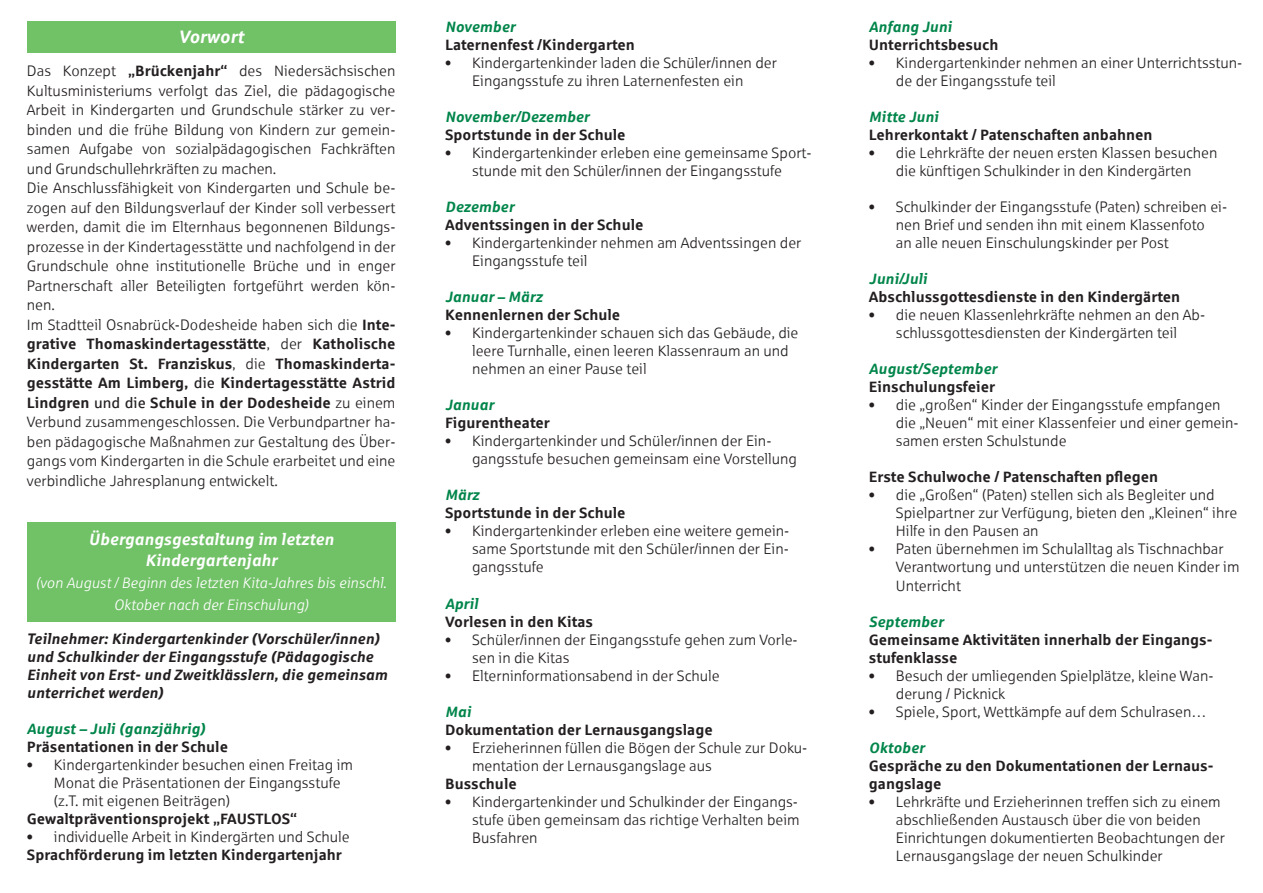
<style>
.page{position:relative;width:1263px;height:893px;background:#fff}
.page>*{position:absolute;margin:0;border:0;box-sizing:border-box;transform-origin:0 0}
.t1{font:italic 700 18px "Sparkasse Rg";color:#fff}
.t2{font:italic 700 16.5px/21.8px "Sparkasse Rg";color:#fff;text-align:center}
.t3{font:15px/18px "Sparkasse Lt";color:#231f20}
.t4{font:700 15px/19.5px "Sparkasse Rg";color:#231f20}
.t5{font:italic 700 15px/18px "Sparkasse Rg";color:#231f20}
.t6{font:italic 700 15px "Sparkasse Rg";color:#00854a}
.t7{font:italic 15px/21.8px "Sparkasse Lt";color:#fff;text-align:center}
.s1{font-family:"Sparkasse Rg";font-weight:700}
.s2{font-family:"Sparkasse Lt";font-weight:400}
.s3{font-weight:400}
</style>
<div class="page">
<div style="left:27px;top:522px;width:368px;height:100px;background:#71c167"></div>
<div style="left:27px;top:21px;width:368px;height:32px;background:#71c167"></div>
<p class="t1" style="left:179px;top:25px;width:67px">Vorwort</p>
<p class="t3" style="left:27px;top:61px;width:370px;line-height:19.5px">Das Konzept <span class="s1">„Brückenjahr“</span> des Niedersächsischen Kultusministeriums verfolgt das Ziel, die pädagogische Arbeit in Kindergarten und Grundschule stärker zu ver&shy;binden und die frühe Bildung von Kindern zur gemein&shy;samen Aufgabe von sozialpädagogischen Fachkräften und Grundschullehrkräften zu machen.<br>Die Anschlussfähigkeit von Kindergarten und Schule be&shy;zogen auf den Bildungsverlauf der Kinder soll verbessert werden, damit die im Elternhaus begonnenen Bildungs&shy;prozesse in der Kindertagesstätte und nachfolgend in der Grundschule ohne institutionelle Brüche und in enger Partnerschaft aller Beteiligten fortgeführt werden kön&shy;nen.<br>Im Stadtteil Osnabrück-Dodesheide haben sich die <span class="s1">Inte-</span></p>
<p class="t4" style="left:27px;top:333px;width:370px;text-align:justify">grative Thomaskindertagesstätte<span class="s2">, der</span> Katholische Kindergarten St. Franziskus<span class="s2">, die</span> Thomaskinderta&shy;gesstätte Am Limberg, <span class="s3">die</span> Kindertagesstätte Astrid Lindgren <span class="s3">und die</span> Schule in der Dodesheide <span class="s2">zu einem</span></p>
<p class="t3" style="left:27px;top:412px;width:370px;line-height:19.5px;text-align:justify">Verbund zusammengeschlossen. Die Verbundpartner ha&shy;ben pädagogische Maßnahmen zur Gestaltung des Über&shy;gangs vom Kindergarten in die Schule erarbeitet und eine verbindliche Jahresplanung entwickelt.</p>
<p class="t2" style="left:89px;top:527px;width:247px">Übergangsgestaltung im letzten<br>Kindergartenjahr</p>
<p class="t7" style="left:36px;top:572px;width:352px">(von August / Beginn des letzten Kita-Jahres bis einschl.<br>Oktober nach der Einschulung)</p>
<p class="t5" style="left:27px;top:629px;width:362px">Teilnehmer: Kindergartenkinder (Vorschüler/innen) und Schulkinder der Eingangsstufe (Pädagogische Einheit von Erst- und Zweitklässlern, die gemeinsam unterrichet werden)</p>
<p class="t6" style="left:27px;top:719px;width:180px">August – Juli (ganzjährig)</p>
<p class="t4" style="left:27px;top:736px;width:203px">Präsentationen in der Schule</p>
<p class="t3" style="left:54px;top:755px;width:300px;text-indent:-27px">• Kindergartenkinder besuchen einen Freitag im<br>Monat die Präsentationen der Eingangsstufe (z.T. mit eigenen Beiträgen)</p>
<p class="t4" style="left:27px;top:808px;width:272px">Gewaltpräventionsprojekt „FAUSTLOS“</p>
<p class="t3" style="left:27px;top:827px;width:324px">• individuelle Arbeit in Kindergärten und Schule</p>
<p class="t4" style="left:27px;top:844px;width:316px">Sprachförderung im letzten Kindergartenjahr</p>
<p class="t6" style="left:445px;top:18px;width:72px">November</p>
<p class="t4" style="left:445px;top:35px;width:191px">Laternenfest /Kindergarten</p>
<p class="t3" style="left:445px;top:54px;width:333px;text-align:center">• Kindergartenkinder laden die Schüler/innen der<br>Eingangsstufe zu ihren Laternenfesten ein</p>
<p class="t6" style="left:445px;top:108px;width:146px">November/Dezember</p>
<p class="t4" style="left:445px;top:125px;width:182px">Sportstunde in der Schule</p>
<p class="t3" style="left:445px;top:144px;width:368px;text-align:center">• Kindergartenkinder erleben eine gemeinsame Sport&shy;stunde mit den Schüler/innen der Eingangsstufe</p>
<p class="t6" style="left:445px;top:198px;width:71px">Dezember</p>
<p class="t4" style="left:445px;top:215px;width:200px">Adventssingen in der Schule</p>
<p class="t3" style="left:472px;top:234px;width:331px;text-indent:-27px">• Kindergartenkinder nehmen am Adventssingen der<br>Eingangsstufe teil</p>
<p class="t6" style="left:445px;top:288px;width:99px">Januar – März</p>
<p class="t4" style="left:445px;top:305px;width:177px">Kennenlernen der Schule</p>
<p class="t3" style="left:472px;top:324px;width:328px;text-indent:-27px">• Kindergartenkinder schauen sich das Gebäude, die leere Turnhalle, einen leeren Klassenraum an und nehmen an einer Pause teil</p>
<p class="t6" style="left:445px;top:396px;width:50px">Januar</p>
<p class="t4" style="left:445px;top:413px;width:106px">Figurentheater</p>
<p class="t3" style="left:472px;top:432px;width:326px;text-indent:-27px">• Kindergartenkinder und Schüler/innen der Ein&shy;gangsstufe besuchen gemeinsam eine Vorstellung</p>
<p class="t6" style="left:445px;top:486px;width:36px">März</p>
<p class="t4" style="left:445px;top:503px;width:182px">Sportstunde in der Schule</p>
<p class="t3" style="left:472px;top:522px;width:319px;text-align:justify;text-indent:-27px">• Kindergartenkinder erleben eine weitere gemein&shy;same Sportstunde mit den Schüler/innen der Ein&shy;gangsstufe</p>
<p class="t6" style="left:445px;top:594px;width:35px">April</p>
<p class="t4" style="left:445px;top:611px;width:150px">Vorlesen in den Kitas</p>
<p class="t3" style="left:472px;top:630px;width:327px;text-indent:-27px">• Schüler/innen der Eingangsstufe gehen zum Vorle&shy;sen in die Kitas</p>
<p class="t3" style="left:445px;top:666px;width:276px">• Elterninformationsabend in der Schule</p>
<p class="t6" style="left:445px;top:702px;width:28px">Mai</p>
<p class="t4" style="left:445px;top:719px;width:269px">Dokumentation der Lernausgangslage</p>
<p class="t3" style="left:472px;top:738px;width:337px;text-indent:-27px">• Erzieherinnen füllen die Bögen der Schule zur Doku&shy;mentation der Lernausgangslage aus</p>
<p class="t4" style="left:445px;top:773px;width:73px">Busschule</p>
<p class="t3" style="left:472px;top:792px;width:329px;text-align:justify;text-indent:-27px">• Kindergartenkinder und Schulkinder der Eingangs&shy;stufe üben gemeinsam das richtige Verhalten beim Busfahren</p>
<p class="t6" style="left:869px;top:18px;width:84px">Anfang Juni</p>
<p class="t4" style="left:869px;top:35px;width:131px">Unterrichtsbesuch</p>
<p class="t3" style="left:896px;top:54px;width:348px;text-indent:-27px">• Kindergartenkinder nehmen an einer Unterrichtsstun&shy;de der Eingangsstufe teil</p>
<p class="t6" style="left:869px;top:108px;width:71px">Mitte Juni</p>
<p class="t4" style="left:869px;top:125px;width:285px">Lehrerkontakt / Patenschaften anbahnen</p>
<p class="t3" style="left:869px;top:144px;width:350px;text-align:center">• die Lehrkräfte der neuen ersten Klassen besuchen die künftigen Schulkinder in den Kindergärten</p>
<p class="t3" style="left:896px;top:198px;width:333px;text-indent:-27px">• Schulkinder der Eingangsstufe (Paten) schreiben ei&shy;nen Brief und senden ihn mit einem Klassenfoto<br>an alle neuen Einschulungskinder per Post</p>
<p class="t6" style="left:869px;top:270px;width:60px">Juni/Juli</p>
<p class="t4" style="left:869px;top:287px;width:313px">Abschlussgottesdienste in den Kindergärten</p>
<p class="t3" style="left:869px;top:306px;width:338px;text-align:center">• die neuen Klassenlehrkräfte nehmen an den Ab&shy;schlussgottesdiensten der Kindergärten teil</p>
<p class="t6" style="left:869px;top:360px;width:130px">August/September</p>
<p class="t4" style="left:869px;top:377px;width:128px">Einschulungsfeier</p>
<p class="t3" style="left:896px;top:396px;width:344px;text-indent:-27px">• die „großen“ Kinder der Eingangsstufe empfangen die „Neuen“ mit einer Klassenfeier und einer gemein&shy;samen ersten Schulstunde</p>
<p class="t4" style="left:869px;top:467px;width:291px">Erste Schulwoche / Patenschaften pflegen</p>
<p class="t3" style="left:896px;top:486px;width:343px;text-indent:-27px">• die „Großen“ (Paten) stellen sich als Begleiter und<br>Spielpartner zur Verfügung, bieten den „Kleinen“ ihre<br>Hilfe in den Pausen an</p>
<p class="t3" style="left:896px;top:540px;width:345px;text-indent:-27px">• Paten übernehmen im Schulalltag als Tischnachbar<br>Verantwortung und unterstützen die neuen Kinder im<br>Unterricht</p>
<p class="t6" style="left:869px;top:612px;width:76px">September</p>
<p class="t4" style="left:869px;top:630px;width:345px;line-height:18px">Gemeinsame Aktivitäten innerhalb der Eingangs&shy;stufenklasse</p>
<p class="t3" style="left:896px;top:666px;width:319px;text-indent:-27px">• Besuch der umliegenden Spielplätze, kleine Wan&shy;derung / Picknick</p>
<p class="t3" style="left:869px;top:702px;width:339px">• Spiele, Sport, Wettkämpfe auf dem Schulrasen…</p>
<p class="t6" style="left:869px;top:738px;width:57px">Oktober</p>
<p class="t4" style="left:869px;top:756px;width:346px;line-height:18px">Gespräche zu den Dokumentationen der Lernaus&shy;gangslage</p>
<p class="t3" style="left:896px;top:792px;width:331px;text-indent:-27px">• Lehrkräfte und Erzieherinnen treffen sich zu einem abschließenden Austausch über die von beiden Einrichtungen dokumentierten Beobachtungen der Lernausgangslage der neuen Schulkinder</p>
</div>
